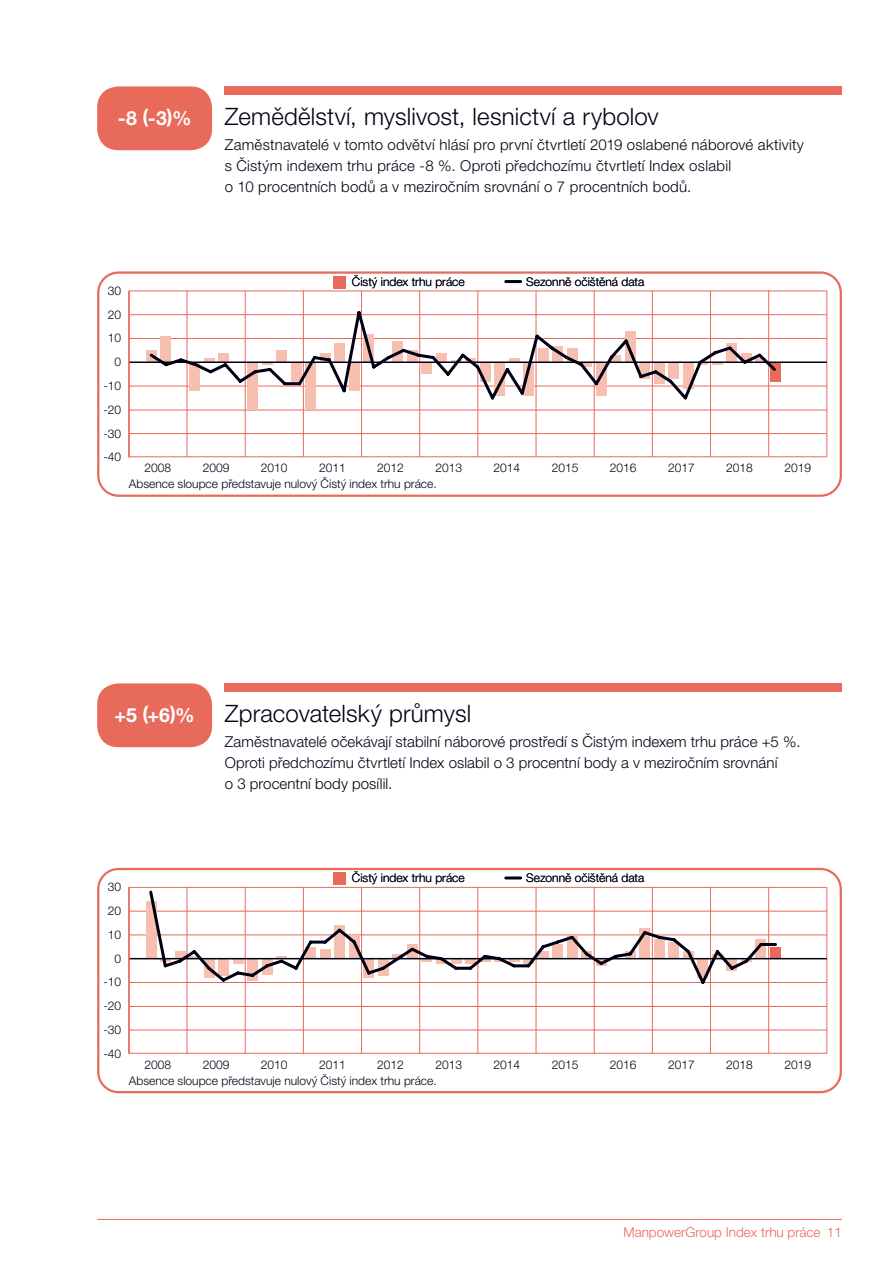
<style>
.page{position:relative;width:896px;height:1264px;background:#fff}
.page>*{position:absolute;margin:0;border:0;box-sizing:border-box;transform-origin:0 0}
.t1{font:300 24px "Helvetica Neue LT Pro";letter-spacing:.005em;color:#000015}
.t2{font:700 19.5px "Helvetica Neue LT Pro";color:#fff}
.t3{font:300 15px/21px "Helvetica Neue LT Pro";letter-spacing:.01em;color:#000015}
.t4{font:300 13.5px "Helvetica Neue LT Pro";color:#e76a5b}
.t5{font:300 12px "Helvetica Neue LT Pro";color:#000015}
.t6{font:300 12px/23.7px "Helvetica Neue LT Std";color:#000015;text-align:right}
</style>
<div class="page">
<hr style="left:97px;top:1219px;width:744px;height:1px;background:#e76a5b">
<svg style="left:97px;top:271px;width:744px;height:226px"></svg>
<svg style="left:97px;top:868px;width:744px;height:225px"></svg>
<div style="left:225px;top:86px;width:616px;height:9px;background:#e76a5b"></div>
<div style="left:225px;top:683px;width:616px;height:9px;background:#e76a5b"></div>
<div style="left:97px;top:683px;width:115px;height:64px;background:#e76a5b;border-radius:21px"></div>
<div style="left:97px;top:86px;width:115px;height:64px;background:#e76a5b;border-radius:21px"></div>
<h2 class="t2" style="left:118px;top:106px;width:75px">-8 (-3)%</h2>
<p class="t6" style="left:103px;top:278px;width:19px">30<br>20<br>10<br>0 -10 -20 -30 -40</p>
<h1 class="t1" style="left:225px;top:102px;width:435px">Zemědělství, myslivost, lesnictví a rybolov</h1>
<p class="t3" style="left:225px;top:134px;width:580px">Zaměstnavatelé v tomto odvětví hlásí pro první čtvrtletí 2019 oslabené náborové aktivity s Čistým indexem trhu práce -8 %. Oproti předchozímu čtvrtletí Index oslabil<br>o 10 procentních bodů a v meziročním srovnání o 7 procentních bodů.</p>
<p class="t5" style="left:352px;top:274px;width:114px">Čistý index trhu práce</p>
<p class="t5" style="left:526px;top:274px;width:120px">Sezonně očištěná data</p>
<p class="t6" style="left:144px;top:456px;width:28px">2008</p>
<p class="t6" style="left:203px;top:456px;width:28px">2009</p>
<p class="t6" style="left:261px;top:456px;width:28px">2010</p>
<p class="t6" style="left:319px;top:456px;width:28px">2011</p>
<p class="t6" style="left:377px;top:456px;width:28px">2012</p>
<p class="t6" style="left:435px;top:456px;width:28px">2013</p>
<p class="t6" style="left:493px;top:456px;width:28px">2014</p>
<p class="t6" style="left:551px;top:456px;width:28px">2015</p>
<p class="t6" style="left:609px;top:456px;width:28px">2016</p>
<p class="t6" style="left:668px;top:456px;width:28px">2017</p>
<p class="t6" style="left:726px;top:456px;width:28px">2018</p>
<p class="t6" style="left:784px;top:456px;width:28px">2019</p>
<p class="t5" style="left:129px;top:477px;width:309px">Absence sloupce představuje nulový Čistý index trhu práce.</p>
<h2 class="t2" style="left:114px;top:703px;width:82px">+5 (+6)%</h2>
<h1 class="t1" style="left:225px;top:699px;width:248px">Zpracovatelský průmysl</h1>
<p class="t3" style="left:225px;top:731px;width:577px">Zaměstnavatelé očekávají stabilní náborové prostředí s Čistým indexem trhu práce +5 %.<br>Oproti předchozímu čtvrtletí Index oslabil o 3 procentní body a v meziročním srovnání<br>o 3 procentní body posílil.</p>
<p class="t6" style="left:103px;top:875px;width:19px">30<br>20<br>10<br>0 -10 -20 -30 -40</p>
<p class="t5" style="left:352px;top:870px;width:114px">Čistý index trhu práce</p>
<p class="t5" style="left:526px;top:870px;width:120px">Sezonně očištěná data</p>
<p class="t6" style="left:144px;top:1052px;width:28px">2008</p>
<p class="t6" style="left:203px;top:1052px;width:28px">2009</p>
<p class="t6" style="left:261px;top:1052px;width:28px">2010</p>
<p class="t6" style="left:319px;top:1052px;width:28px">2011</p>
<p class="t6" style="left:377px;top:1052px;width:28px">2012</p>
<p class="t6" style="left:435px;top:1052px;width:28px">2013</p>
<p class="t6" style="left:493px;top:1052px;width:28px">2014</p>
<p class="t6" style="left:551px;top:1052px;width:28px">2015</p>
<p class="t6" style="left:609px;top:1052px;width:28px">2016</p>
<p class="t6" style="left:668px;top:1052px;width:28px">2017</p>
<p class="t6" style="left:726px;top:1052px;width:28px">2018</p>
<p class="t6" style="left:784px;top:1052px;width:28px">2019</p>
<p class="t5" style="left:129px;top:1073px;width:309px">Absence sloupce představuje nulový Čistý index trhu práce.</p>
<p class="t4" style="left:623px;top:1224px;width:220px">ManpowerGroup Index trhu práce 11</p>
</div>
